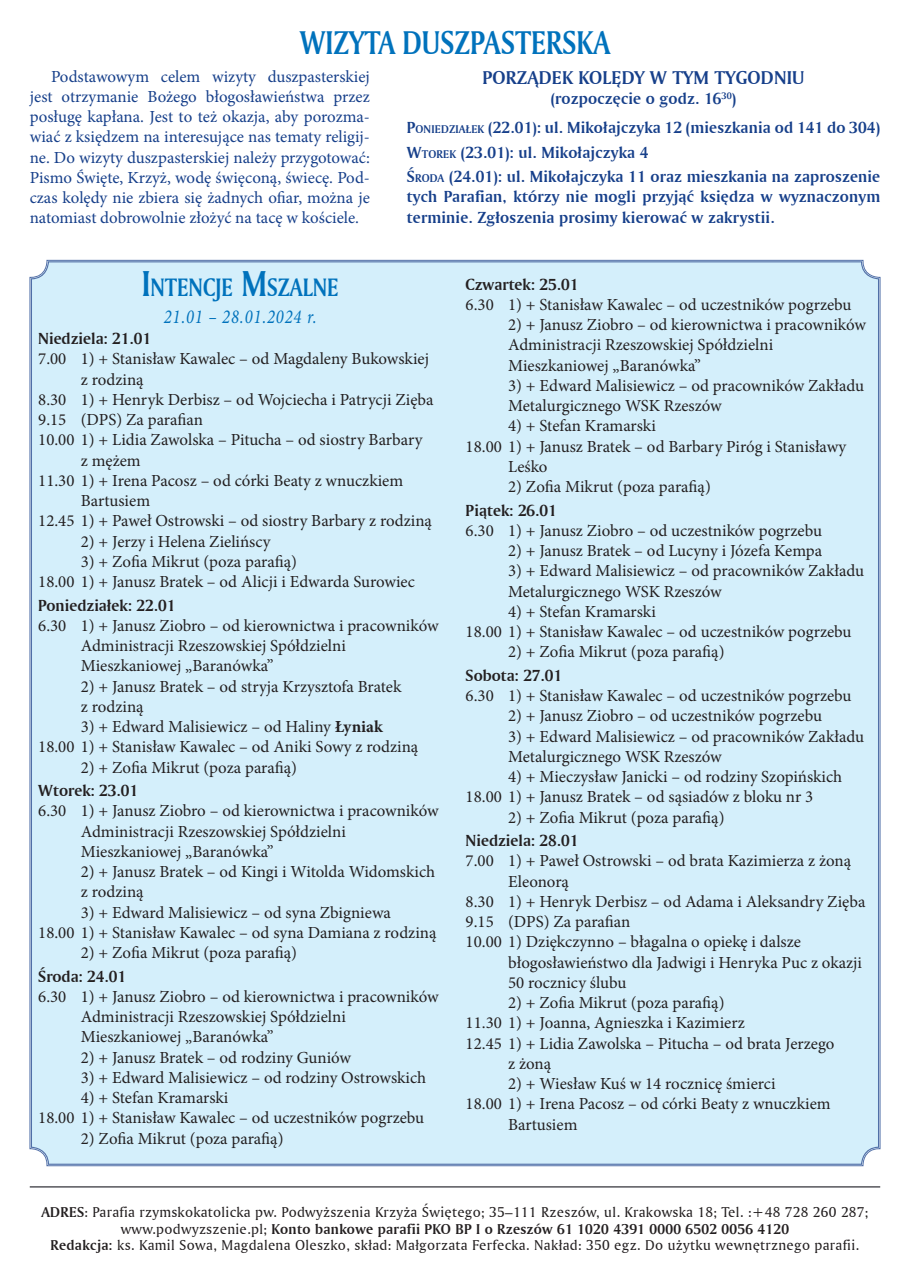
<style>
.page{position:relative;width:910px;height:1280px;background:#fff}
.page>*{position:absolute;margin:0;border:0;box-sizing:border-box;transform-origin:0 0}
.Tytul{font:34.65px "Amerigo L2 Bold A";color:#0072bc;scale:.85 1}
.Tytul-2{font:26.55px "Amerigo L2 Bold A";color:#0072bc;scale:.85 1}
.Tytul-3{font:italic 19.8px "Minion Pro";letter-spacing:.05em;color:#0072bc;scale:.85 1}
.Intencja_dien{font:19.5px "Amerigo L2 Bold A";letter-spacing:.01em;color:#163f8a}
.INTENCJE{font:16.8px/20.2px "Minion Pro";color:#231f20}
.tekst{font:16.8px/20.2px "Minion Pro";letter-spacing:-.005em;color:#163f8a;text-align:justify}
.Intencja_dien-2{font:16.8px/20.2px "Amerigo L2 Bold A";letter-spacing:.01em;color:#163f8a;text-align:justify}
.Intencja_dien-3{font:16.8px "Amerigo L2 Bold A";color:#231f20}
.tekst-2{font:15px/16.5px "Amerigo L2 Roman A";letter-spacing:.02em;color:#231f20;text-align:center}
.s1{font-style:inherit}
.s2{font-size:11.85px}
.s3{font-size:37.95px}
.s4{font-weight:700}
.s5{font-family:"Amerigo L2 Bold A"}
</style>
<div class="page">
<div style="left:30px;top:260px;width:850px;height:906px;background:#d4effb"></div>
<hr style="left:30px;top:1186px;width:850px;height:1px;background:#00000a">
<p class="Tytul" style="left:300px;top:21px;width:20px">WIZYTA</p>
<p class="Tytul" style="left:403px;top:21px;width:43px">DUSZPASTERSKA</p>
<p class="tekst" style="left:30px;top:66px;width:342px;text-indent:21px">Podstawowym celem wizyty duszpasterskiej jest otrzymanie Bożego błogosławieństwa przez posługę kapłana. Jest to też okazja, aby porozma&shy;wiać z księdzem na interesujące nas tematy religij&shy;ne. Do wizyty duszpasterskiej należy przygotować:<br>Pismo Święte, Krzyż, wodę święconą, świecę. Pod&shy;czas kolędy nie zbiera się żadnych ofiar, można je natomiast dobrowolnie złożyć na tacę w kościele.</p>
<p class="Intencja_dien" style="left:482px;top:66px;width:324px">PORZĄDEK KOLĘDY W TYM TYGODNIU</p>
<p class="Intencja_dien-2" style="left:551px;top:88px;width:187px">(rozpoczęcie o godz. 16<sup>30</sup>)</p>
<p class="Intencja_dien-2" style="left:407px;top:117px;width:475px"><span class="s1">P</span><span class="s2">ONIEDZIAŁEK</span> (22.01): ul. Mikołajczyka 12 (mieszkania od 141 do 304)</p>
<p class="Intencja_dien-2" style="left:407px;top:142px;width:243px"><span class="s1">W</span><span class="s2">TOREK</span> (23.01): ul. Mikołajczyka 4</p>
<p class="Intencja_dien-2" style="left:407px;top:166px;width:475px"><span class="s1">Ś</span><span class="s2">RODA</span> (24.01): ul. Mikołajczyka 11 oraz mieszkania na zaproszenie tych Parafian, którzy nie mogli przyjąć księdza w wyznaczonym terminie. Zgłoszenia prosimy kierować w zakrystii.</p>
<p class="Tytul-2" style="left:142px;top:271px;width:233px"><span class="s3">I</span>NTENCJE <span class="s3">M</span>SZALNE</p>
<p class="Tytul-3" style="left:164px;top:303px;width:182px">21.01 – 28.01.2024 r.</p>
<p class="Intencja_dien-3" style="left:38px;top:328px;width:114px">Niedziela: 21.01</p>
<p class="INTENCJE" style="left:81px;top:349px;width:350px;text-indent:-43px">7.00 1) + Stanisław Kawalec – od Magdaleny Bukowskiej z rodziną</p>
<p class="INTENCJE" style="left:38px;top:389px;width:397px">8.30 1) + Henryk Derbisz – od Wojciecha i Patrycji Zięba</p>
<p class="INTENCJE" style="left:38px;top:410px;width:166px">9.15 (DPS) Za parafian</p>
<p class="INTENCJE" style="left:81px;top:430px;width:343px;text-indent:-43px">10.00 1) + Lidia Zawolska – Pitucha – od siostry Barbary z mężem</p>
<p class="INTENCJE" style="left:81px;top:470px;width:324px;text-indent:-43px">11.30 1) + Irena Pacosz – od córki Beaty z wnuczkiem<br>Bartusiem</p>
<p class="INTENCJE" style="left:38px;top:511px;width:395px">12.45 1) + Paweł Ostrowski – od siostry Barbary z rodziną</p>
<p class="INTENCJE" style="left:81px;top:531px;width:191px">2) + Jerzy i Helena Zielińscy</p>
<p class="INTENCJE" style="left:81px;top:551px;width:218px">3) + Zofia Mikrut (poza parafią)</p>
<p class="INTENCJE" style="left:38px;top:572px;width:378px">18.00 1) + Janusz Bratek – od Alicji i Edwarda Surowiec</p>
<p class="Intencja_dien-3" style="left:38px;top:595px;width:139px">Poniedziałek: 22.01</p>
<p class="INTENCJE" style="left:81px;top:615px;width:359px;text-indent:-43px">6.30 1) + Janusz Ziobro – od kierownictwa i pracowników<br>Administracji Rzeszowskiej Spółdzielni<br>Mieszkaniowej „Baranówka”</p>
<p class="INTENCJE" style="left:81px;top:676px;width:322px">2) + Janusz Bratek – od stryja Krzysztofa Bratek z rodziną</p>
<p class="INTENCJE" style="left:81px;top:717px;width:304px">3) + Edward Malisiewicz – od Haliny <span class="s4">Łyniak</span></p>
<p class="INTENCJE" style="left:38px;top:737px;width:382px">18.00 1) + Stanisław Kawalec – od Aniki Sowy z rodziną</p>
<p class="INTENCJE" style="left:81px;top:757px;width:218px">2) + Zofia Mikrut (poza parafią)</p>
<p class="Intencja_dien-3" style="left:38px;top:780px;width:101px">Wtorek: 23.01</p>
<p class="INTENCJE" style="left:81px;top:801px;width:359px;text-indent:-43px">6.30 1) + Janusz Ziobro – od kierownictwa i pracowników<br>Administracji Rzeszowskiej Spółdzielni<br>Mieszkaniowej „Baranówka”</p>
<p class="INTENCJE" style="left:81px;top:862px;width:356px">2) + Janusz Bratek – od Kingi i Witolda Widomskich z rodziną</p>
<p class="INTENCJE" style="left:81px;top:902px;width:312px">3) + Edward Malisiewicz – od syna Zbigniewa</p>
<p class="INTENCJE" style="left:38px;top:922px;width:400px">18.00 1) + Stanisław Kawalec – od syna Damiana z rodziną</p>
<p class="INTENCJE" style="left:81px;top:943px;width:218px">2) + Zofia Mikrut (poza parafią)</p>
<p class="Intencja_dien-3" style="left:38px;top:966px;width:89px">Środa: 24.01</p>
<p class="INTENCJE" style="left:81px;top:986px;width:359px;text-indent:-43px">6.30 1) + Janusz Ziobro – od kierownictwa i pracowników<br>Administracji Rzeszowskiej Spółdzielni<br>Mieszkaniowej „Baranówka”</p>
<p class="INTENCJE" style="left:81px;top:1047px;width:272px">2) + Janusz Bratek – od rodziny Guniów</p>
<p class="INTENCJE" style="left:81px;top:1067px;width:347px">3) + Edward Malisiewicz – od rodziny Ostrowskich</p>
<p class="INTENCJE" style="left:81px;top:1087px;width:149px">4) + Stefan Kramarski</p>
<p class="INTENCJE" style="left:38px;top:1108px;width:387px">18.00 1) + Stanisław Kawalec – od uczestników pogrzebu</p>
<p class="INTENCJE" style="left:81px;top:1128px;width:204px">2) Zofia Mikrut (poza parafią)</p>
<p class="Intencja_dien-3" style="left:466px;top:274px;width:114px">Czwartek: 25.01</p>
<p class="INTENCJE" style="left:466px;top:294px;width:387px">6.30 1) + Stanisław Kawalec – od uczestników pogrzebu</p>
<p class="INTENCJE" style="left:508px;top:315px;width:359px">2) + Janusz Ziobro – od kierownictwa i pracowników<br>Administracji Rzeszowskiej Spółdzielni<br>Mieszkaniowej „Baranówka”</p>
<p class="INTENCJE" style="left:508px;top:375px;width:357px">3) + Edward Malisiewicz – od pracowników Zakładu<br>Metalurgicznego WSK Rzeszów</p>
<p class="INTENCJE" style="left:508px;top:416px;width:149px">4) + Stefan Kramarski</p>
<p class="INTENCJE" style="left:508px;top:436px;width:340px;text-indent:-43px">18.00 1) + Janusz Bratek – od Barbary Piróg i Stanisławy<br>Leśko</p>
<p class="INTENCJE" style="left:508px;top:477px;width:204px">2) Zofia Mikrut (poza parafią)</p>
<p class="Intencja_dien-3" style="left:466px;top:500px;width:93px">Piątek: 26.01</p>
<p class="INTENCJE" style="left:466px;top:520px;width:358px">6.30 1) + Janusz Ziobro – od uczestników pogrzebu</p>
<p class="INTENCJE" style="left:508px;top:541px;width:316px">2) + Janusz Bratek – od Lucyny i Józefa Kempa</p>
<p class="INTENCJE" style="left:508px;top:561px;width:357px">3) + Edward Malisiewicz – od pracowników Zakładu<br>Metalurgicznego WSK Rzeszów</p>
<p class="INTENCJE" style="left:508px;top:601px;width:149px">4) + Stefan Kramarski</p>
<p class="INTENCJE" style="left:466px;top:622px;width:387px">18.00 1) + Stanisław Kawalec – od uczestników pogrzebu</p>
<p class="INTENCJE" style="left:508px;top:642px;width:218px">2) + Zofia Mikrut (poza parafią)</p>
<p class="Intencja_dien-3" style="left:466px;top:665px;width:98px">Sobota: 27.01</p>
<p class="INTENCJE" style="left:466px;top:686px;width:387px">6.30 1) + Stanisław Kawalec – od uczestników pogrzebu</p>
<p class="INTENCJE" style="left:508px;top:706px;width:315px">2) + Janusz Ziobro – od uczestników pogrzebu</p>
<p class="INTENCJE" style="left:508px;top:726px;width:357px">3) + Edward Malisiewicz – od pracowników Zakładu<br>Metalurgicznego WSK Rzeszów</p>
<p class="INTENCJE" style="left:508px;top:767px;width:336px">4) + Mieczysław Janicki – od rodziny Szopińskich</p>
<p class="INTENCJE" style="left:466px;top:787px;width:349px">18.00 1) + Janusz Bratek – od sąsiadów z bloku nr 3</p>
<p class="INTENCJE" style="left:508px;top:807px;width:218px">2) + Zofia Mikrut (poza parafią)</p>
<p class="Intencja_dien-3" style="left:466px;top:830px;width:114px">Niedziela: 28.01</p>
<p class="INTENCJE" style="left:508px;top:851px;width:344px;text-indent:-43px">7.00 1) + Paweł Ostrowski – od brata Kazimierza z żoną<br>Eleonorą</p>
<p class="INTENCJE" style="left:466px;top:891px;width:401px">8.30 1) + Henryk Derbisz – od Adama i Aleksandry Zięba</p>
<p class="INTENCJE" style="left:466px;top:912px;width:166px">9.15 (DPS) Za parafian</p>
<p class="INTENCJE" style="left:508px;top:932px;width:355px;text-indent:-43px">10.00 1) Dziękczynno – błagalna o opiekę i dalsze błogosławieństwo dla Jadwigi i Henryka Puc z okazji<br>50 rocznicy ślubu</p>
<p class="INTENCJE" style="left:508px;top:993px;width:218px">2) + Zofia Mikrut (poza parafią)</p>
<p class="INTENCJE" style="left:466px;top:1013px;width:281px">11.30 1) + Joanna, Agnieszka i Kazimierz</p>
<p class="INTENCJE" style="left:508px;top:1033px;width:328px;text-indent:-43px">12.45 1) + Lidia Zawolska – Pitucha – od brata Jerzego z żoną</p>
<p class="INTENCJE" style="left:508px;top:1074px;width:269px">2) + Wiesław Kuś w 14 rocznicę śmierci</p>
<p class="INTENCJE" style="left:508px;top:1094px;width:324px;text-indent:-43px">18.00 1) + Irena Pacosz – od córki Beaty z wnuczkiem<br>Bartusiem</p>
<p class="tekst-2" style="left:41px;top:1204px;width:829px"><span class="s5">ADRES</span>: Parafia rzymskokatolicka pw. Podwyższenia Krzyża Świętego; 35–111 Rzeszów, ul. Krakowska 18; Tel. :+48 728 260 287; www.podwyzszenie.pl; <span class="s5">Konto bankowe parafii PKO BP I o Rzeszów 61 1020 4391 0000 6502 0056 4120</span></p>
<p class="tekst-2" style="left:51px;top:1237px;width:810px"><span class="s5">Redakcja:</span> ks. Kamil Sowa, Magdalena Oleszko, skład: Małgorzata Ferfecka. Nakład: 350 egz. Do użytku wewnętrznego parafii.</p>
</div>
